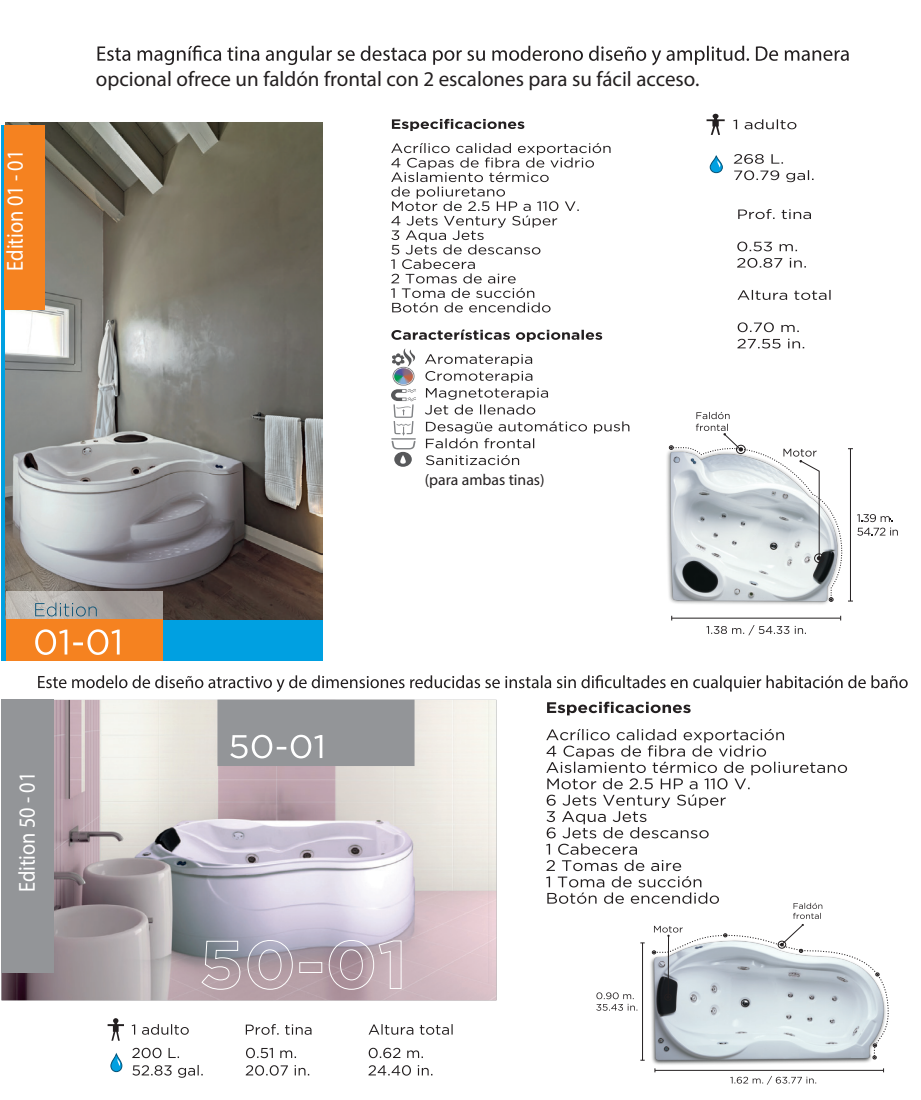
<style>
.page{position:relative;width:921px;height:1100px;background:#fff}
.page>*{position:absolute;margin:0;border:0;box-sizing:border-box;transform-origin:0 0}
.t1{font:23.1px "Myriad Pro";color:#fff;scale:.88 1}
.t2{font:21px "Myriad Pro";color:#231f20}
.t3{font:15.75px "Myriad Pro";color:#231f20}
</style>
<div class="page">
<div style="left:1px;top:125px;width:321px;height:535px;background:#00a0e1"></div>
<img style="left:6px;top:123px;width:316px;height:496px">
<svg style="left:6px;top:591px;width:156px;height:28px;background:#ada8a5"></svg>
<div style="left:6px;top:619px;width:156px;height:41px;background:#f58220"></div>
<svg style="left:35px;top:629px;width:85px;height:25px"></svg>
<svg style="left:35px;top:602px;width:62px;height:14px"></svg>
<div style="left:4px;top:125px;width:41px;height:185px;background:#f58220"></div>
<hr style="left:671px;top:617px;width:169px;height:1px;background:#231f20">
<svg style="left:706px;top:625px;width:99px;height:10px"></svg>
<img style="left:666px;top:451px;width:167px;height:154px">
<svg style="left:669px;top:412px;width:228px;height:189px"></svg>
<svg style="left:706px;top:114px;width:18px;height:21px"></svg>
<svg style="left:733px;top:119px;width:63px;height:10px"></svg>
<svg style="left:710px;top:156px;width:12px;height:17px"></svg>
<svg style="left:733px;top:154px;width:49px;height:10px"></svg>
<svg style="left:734px;top:170px;width:79px;height:12px"></svg>
<svg style="left:737px;top:241px;width:59px;height:10px"></svg>
<svg style="left:737px;top:258px;width:68px;height:10px"></svg>
<svg style="left:738px;top:209px;width:72px;height:10px"></svg>
<svg style="left:737px;top:322px;width:61px;height:10px"></svg>
<svg style="left:737px;top:338px;width:67px;height:10px"></svg>
<svg style="left:737px;top:290px;width:93px;height:10px"></svg>
<svg style="left:392px;top:119px;width:132px;height:12px"></svg>
<svg style="left:391px;top:143px;width:219px;height:169px"></svg>
<svg style="left:391px;top:329px;width:211px;height:13px"></svg>
<svg style="left:425px;top:354px;width:123px;height:60px"></svg>
<svg style="left:426px;top:421px;width:203px;height:27px"></svg>
<svg style="left:391px;top:348px;width:25px;height:101px"></svg>
<svg style="left:426px;top:455px;width:93px;height:10px"></svg>
<svg style="left:394px;top:452px;width:18px;height:14px"></svg>
<svg style="left:397px;top:455px;width:11px;height:8px"></svg>
<svg style="left:97px;top:45px;width:751px;height:20px"></svg>
<svg style="left:38px;top:675px;width:869px;height:17px"></svg>
<img style="left:2px;top:699px;width:494px;height:301px">
<svg style="left:201px;top:940px;width:39px;height:49px;background:#a69ea5"></svg>
<svg style="left:247px;top:939px;width:46px;height:50px;background:#b3a7b1"></svg>
<div style="left:299px;top:962px;width:23px;height:10px;border:1px solid #fff"></div>
<svg style="left:328px;top:939px;width:74px;height:50px;background:#bcaab3"></svg>
<div style="left:1px;top:699px;width:53px;height:273px;background:#939598"></div>
<div style="left:217px;top:699px;width:197px;height:66px;background:#939598"></div>
<svg style="left:230px;top:734px;width:92px;height:24px"></svg>
<svg style="left:108px;top:1018px;width:16px;height:22px"></svg>
<svg style="left:132px;top:1024px;width:57px;height:10px"></svg>
<svg style="left:111px;top:1053px;width:11px;height:18px"></svg>
<svg style="left:132px;top:1047px;width:47px;height:10px"></svg>
<svg style="left:132px;top:1065px;width:71px;height:12px"></svg>
<svg style="left:246px;top:1047px;width:50px;height:10px"></svg>
<svg style="left:246px;top:1065px;width:63px;height:10px"></svg>
<svg style="left:246px;top:1024px;width:65px;height:10px"></svg>
<svg style="left:368px;top:1047px;width:55px;height:10px"></svg>
<svg style="left:368px;top:1065px;width:64px;height:10px"></svg>
<svg style="left:369px;top:1024px;width:83px;height:10px"></svg>
<svg style="left:547px;top:701px;width:143px;height:14px"></svg>
<img style="left:652px;top:1060px;width:219px;height:5px">
<svg style="left:730px;top:1076px;width:86px;height:8px"></svg>
<hr style="left:655px;top:1069px;width:228px;height:1px;background:#231f20">
<svg style="left:546px;top:729px;width:342px;height:331px"></svg>
<p class="t1" style="left:1px;top:271px;width:138px;rotate:-90deg">Edition 01 - 01</p>
<p class="t2" style="left:96px;top:66px;width:605px">opcional ofrece un faldón frontal con 2 escalones para su fácil acceso.</p>
<p class="t3" style="left:424px;top:469px;width:121px">(para ambas tinas)</p>
<p class="t1" style="left:13px;top:892px;width:138px;rotate:-90deg">Edition 50 - 01</p>
</div>
